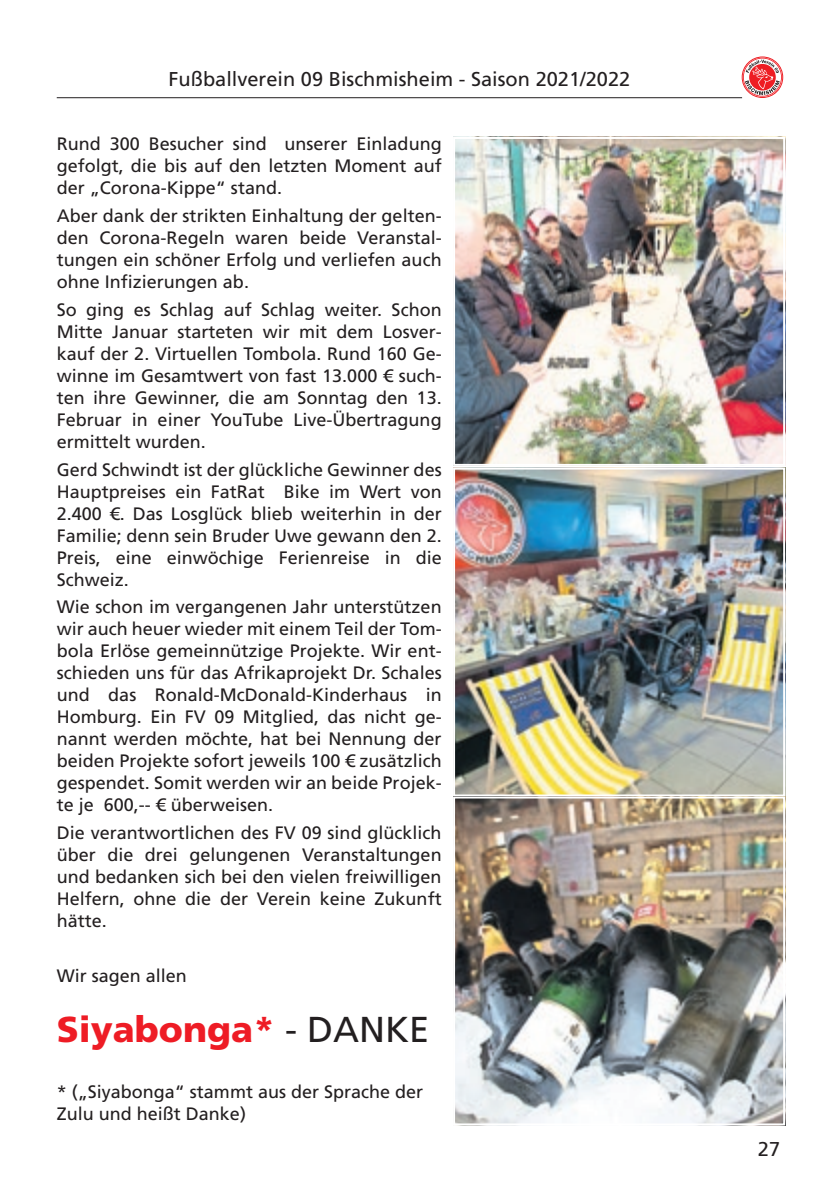
<style>
.page{position:relative;width:840px;height:1191px;background:#fff}
.page>*{position:absolute;margin:0;border:0;box-sizing:border-box;transform-origin:0 0}
.t1{font:900 36px "Frutiger LT";color:#ee1c25}
.t2{font:20px "Frutiger LT";color:#231f20}
.t3{font:18px/22px "Frutiger LT";color:#231f20;text-align:justify}
.s1{font-weight:400;color:#231f20}
</style>
<div class="page">
<hr style="left:57px;top:97px;width:684px;height:1px;background:#231f20">
<div style="left:741px;top:57px;width:41px;height:41px;border:1px solid #ee1d23;border-radius:50%"></div>
<svg style="left:742px;top:58px;width:39px;height:39px"></svg>
<img style="left:456px;top:140px;width:325px;height:982px">
<div style="left:453px;top:137px;width:331px;height:329px;border:2px solid #fff"></div>
<div style="left:453px;top:467px;width:331px;height:329px;border:2px solid #fff"></div>
<div style="left:453px;top:796px;width:331px;height:329px;border:2px solid #fff"></div>
<p class="t2" style="left:168px;top:67px;width:463px">Fußballverein 09 Bischmisheim - Saison 2021/2022</p>
<p class="t3" style="left:57px;top:133px;width:386px">Rund 300 Besucher sind unserer Einladung gefolgt, die bis auf den letzten Moment auf der „Corona-Kippe“ stand.</p>
<p class="t3" style="left:57px;top:205px;width:386px">Aber dank der strikten Einhaltung der gelten&shy;den Corona-Regeln waren beide Veranstal&shy;tungen ein schöner Erfolg und verliefen auch ohne Infizierungen ab.</p>
<p class="t3" style="left:57px;top:299px;width:386px">So ging es Schlag auf Schlag weiter. Schon Mitte Januar starteten wir mit dem Losver&shy;kauf der 2. Virtuellen Tombola. Rund 160 Ge&shy;winne im Gesamtwert von fast 13.000 € such&shy;ten ihre Gewinner, die am Sonntag den 13.<br>Februar in einer YouTube Live-Übertragung ermittelt wurden.</p>
<p class="t3" style="left:57px;top:458px;width:386px">Gerd Schwindt ist der glückliche Gewinner des Hauptpreises ein FatRat Bike im Wert von 2.400 €. Das Losglück blieb weiterhin in der Familie; denn sein Bruder Uwe gewann den 2.<br>Preis, eine einwöchige Ferienreise in die Schweiz.</p>
<p class="t3" style="left:57px;top:596px;width:386px">Wie schon im vergangenen Jahr unterstützen wir auch heuer wieder mit einem Teil der Tom&shy;bola Erlöse gemeinnützige Projekte. Wir ent&shy;schieden uns für das Afrikaprojekt Dr. Schales und das Ronald-McDonald-Kinderhaus in Homburg. Ein FV 09 Mitglied, das nicht ge&shy;nannt werden möchte, hat bei Nennung der beiden Projekte sofort jeweils 100 € zusätzlich gespendet. Somit werden wir an beide Projek&shy;te je 600,-- € überweisen.</p>
<p class="t3" style="left:57px;top:821px;width:386px">Die verantwortlichen des FV 09 sind glücklich über die drei gelungenen Veranstaltungen und bedanken sich bei den vielen freiwilligen Helfern, ohne die der Verein keine Zukunft hätte.</p>
<p class="t3" style="left:57px;top:965px;width:132px">Wir sagen allen</p>
<p class="t1" style="left:57px;top:1007px;width:374px">Siyabonga* <span class="s1">- DANKE</span></p>
<p class="t3" style="left:57px;top:1080px;width:368px">* („Siyabonga“ stammt aus der Sprache der<br>Zulu und heißt Danke)</p>
<p class="t2" style="left:757px;top:1137px;width:24px">27</p>
</div>
